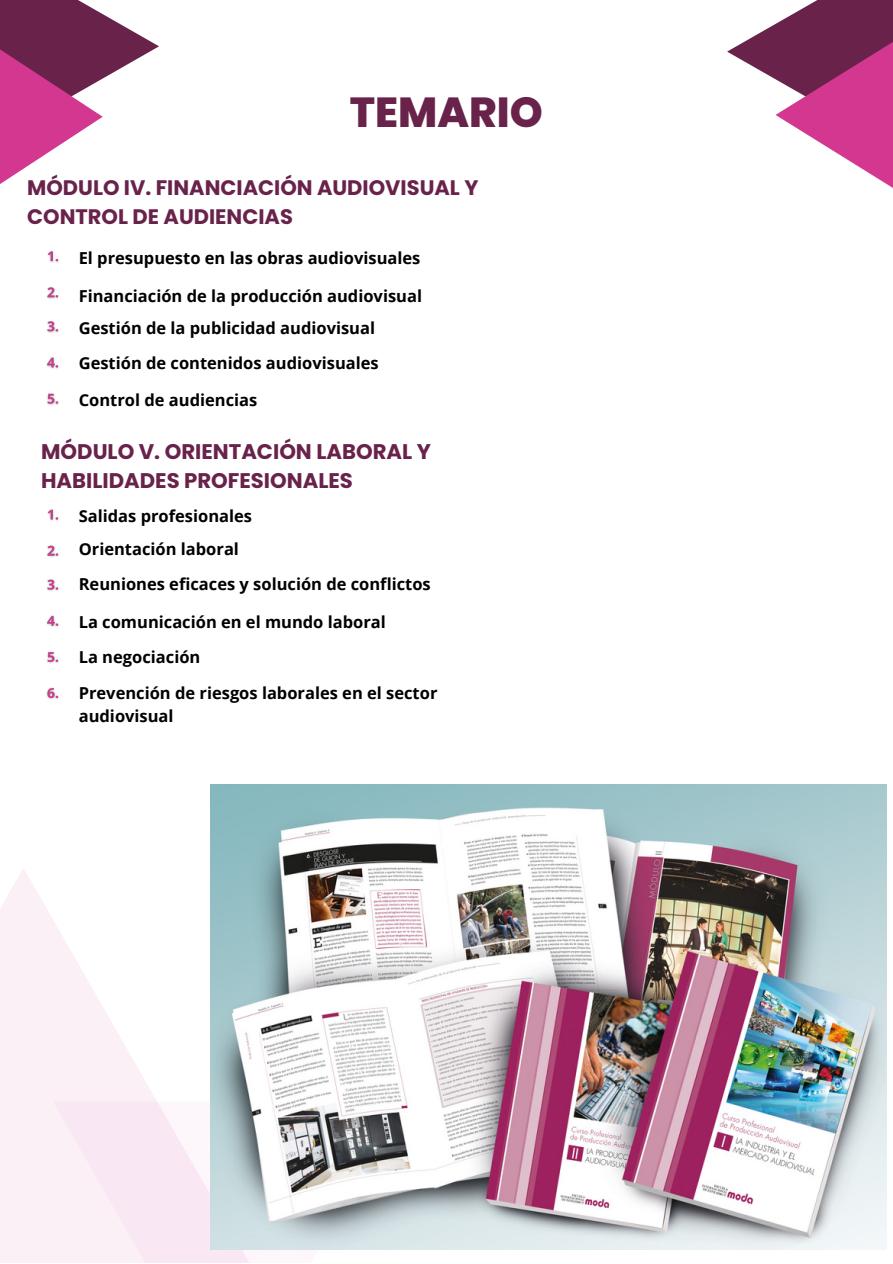
<style>
.page{position:relative;width:893px;height:1264px;background:#fff}
.page>*{position:absolute;margin:0;border:0;box-sizing:border-box;transform-origin:0 0}
.t1{font:800 42px "Poppins";color:#69234b}
.t2{font:700 21.15px "Poppins";color:#69234b}
.t3{font:700 21px "Poppins";color:#69234b}
.t4{font:700 16.5px/22.5px "Open Sans";color:#000}
</style>
<div class="page">
<div style="left:0;top:867px;width:289px;height:395px;background:linear-gradient(to bottom,#fffdfe,#faedf4)"></div>
<div style="left:53px;top:1101px;width:350px;height:161px;background:linear-gradient(to right,#fae7f2,#f7fafb)"></div>
<svg style="left:727px;top:24px;width:48px;height:55px"></svg>
<svg style="left:775px;top:0;width:117px;height:188px"></svg>
<svg style="left:103px;top:14px;width:56px;height:65px"></svg>
<svg style="left:0;top:0;width:103px;height:184px"></svg>
<img style="left:210px;top:784px;width:676px;height:465px">
<img style="left:46px;top:251px;width:13px;height:155px">
<img style="left:46px;top:509px;width:13px;height:190px">
<p class="t1" style="left:350px;top:83px;width:194px">TEMARIO</p>
<p class="t3" style="left:27px;top:173px;width:452px">MÓDULO IV. FINANCIACIÓN AUDIOVISUAL Y</p>
<p class="t3" style="left:27px;top:202px;width:267px">CONTROL DE AUDIENCIAS</p>
<p class="t4" style="left:79px;top:247px;width:343px">El presupuesto en las obras audiovisuales</p>
<p class="t4" style="left:79px;top:284px;width:345px">Financiación de la producción audiovisual</p>
<p class="t4" style="left:79px;top:316px;width:298px">Gestión de la publicidad audiovisual</p>
<p class="t4" style="left:79px;top:351px;width:301px">Gestión de contenidos audiovisuales</p>
<p class="t4" style="left:79px;top:388px;width:180px">Control de audiencias</p>
<p class="t2" style="left:41px;top:436px;width:391px">MÓDULO V. ORIENTACIÓN LABORAL Y</p>
<p class="t2" style="left:41px;top:465px;width:313px">HABILIDADES PROFESIONALES</p>
<p class="t4" style="left:79px;top:504px;width:175px">Salidas profesionales</p>
<p class="t4" style="left:79px;top:537px;width:162px">Orientación laboral</p>
<p class="t4" style="left:79px;top:572px;width:353px">Reuniones eficaces y solución de conflictos</p>
<p class="t4" style="left:79px;top:610px;width:308px">La comunicación en el mundo laboral</p>
<p class="t4" style="left:79px;top:645px;width:123px">La negociación</p>
<p class="t4" style="left:79px;top:681px;width:360px">Prevención de riesgos laborales en el sector audiovisual</p>
</div>
